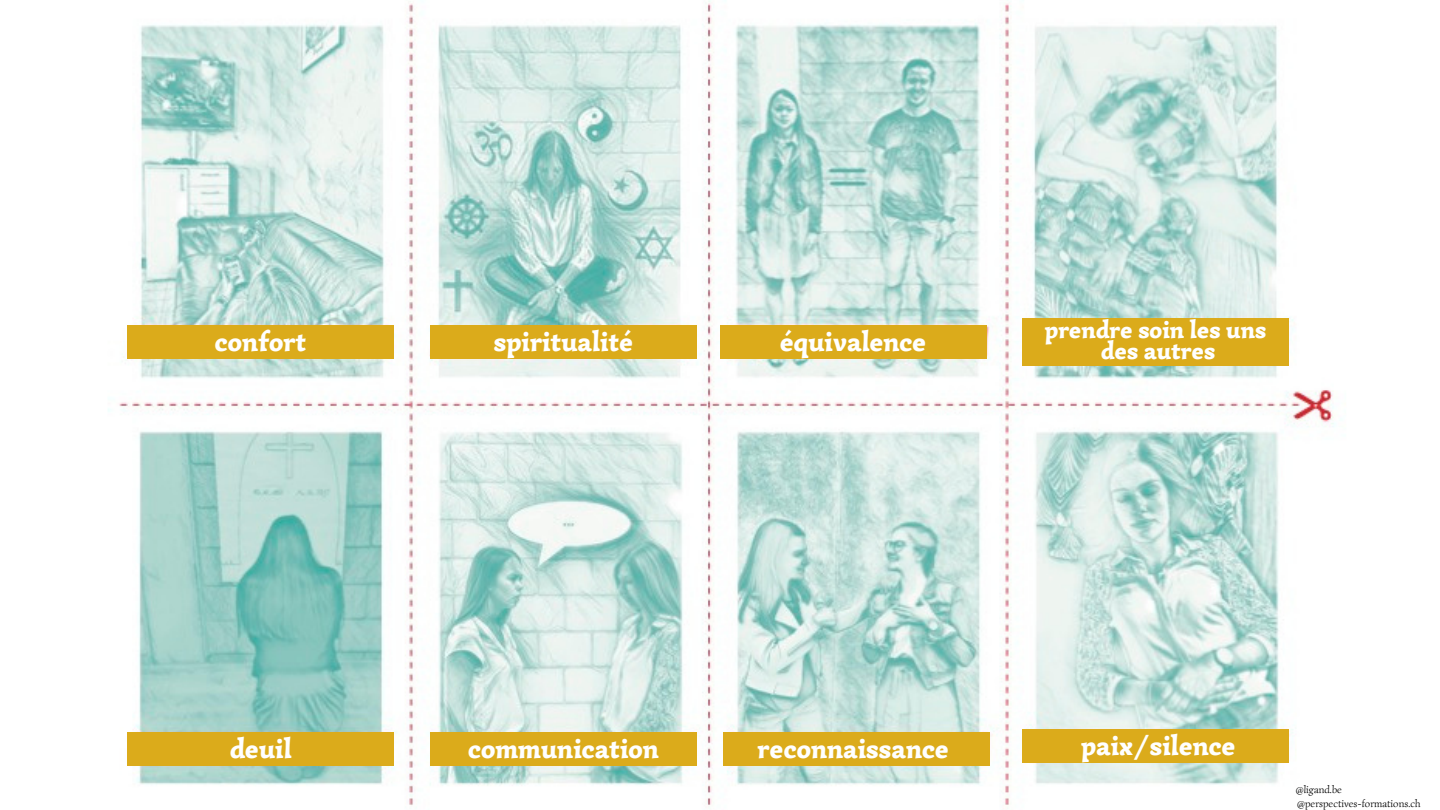
<style>
.page{position:relative;width:1440px;height:810px;background:#fff}
.page>*{position:absolute;margin:0;border:0;box-sizing:border-box;transform-origin:0 0}
.t1{font:900 28px "Simonetta";color:#fff}
.t2{font:900 25px "Simonetta";color:#fff}
.t3{font:10.5px "Simonetta";color:#000}
</style>
<div class="page">
<img style="left:108px;top:0;width:1227px;height:806px">
<div style="left:128px;top:325px;width:266px;height:33px;background:#dbab1b"></div>
<div style="left:430px;top:325px;width:267px;height:33px;background:#dbab1b"></div>
<div style="left:720px;top:325px;width:267px;height:33px;background:#dbab1b"></div>
<div style="left:1023px;top:318px;width:266px;height:47px;background:#dbab1b"></div>
<div style="left:128px;top:733px;width:266px;height:33px;background:#dbab1b"></div>
<div style="left:430px;top:733px;width:267px;height:33px;background:#dbab1b"></div>
<div style="left:723px;top:733px;width:266px;height:33px;background:#dbab1b"></div>
<div style="left:1023px;top:729px;width:266px;height:33px;background:#dbab1b"></div>
<p class="t1" style="left:215px;top:324px;width:93px">confort</p>
<p class="t1" style="left:494px;top:324px;width:141px">spiritualité</p>
<p class="t1" style="left:780px;top:324px;width:148px">équivalence</p>
<p class="t2" style="left:1045px;top:314px;width:223px">prendre soin les uns</p>
<p class="t2" style="left:1101px;top:335px;width:116px">des autres</p>
<p class="t1" style="left:230px;top:732px;width:63px">deuil</p>
<p class="t1" style="left:468px;top:732px;width:192px">communication</p>
<p class="t1" style="left:758px;top:732px;width:193px">reconnaissance</p>
<p class="t1" style="left:1081px;top:728px;width:156px">paix/silence</p>
<p class="t3" style="left:1296px;top:783px;width:48px">@ligand.be</p>
<p class="t3" style="left:1297px;top:797px;width:125px">@perspectives-formations.ch</p>
</div>
